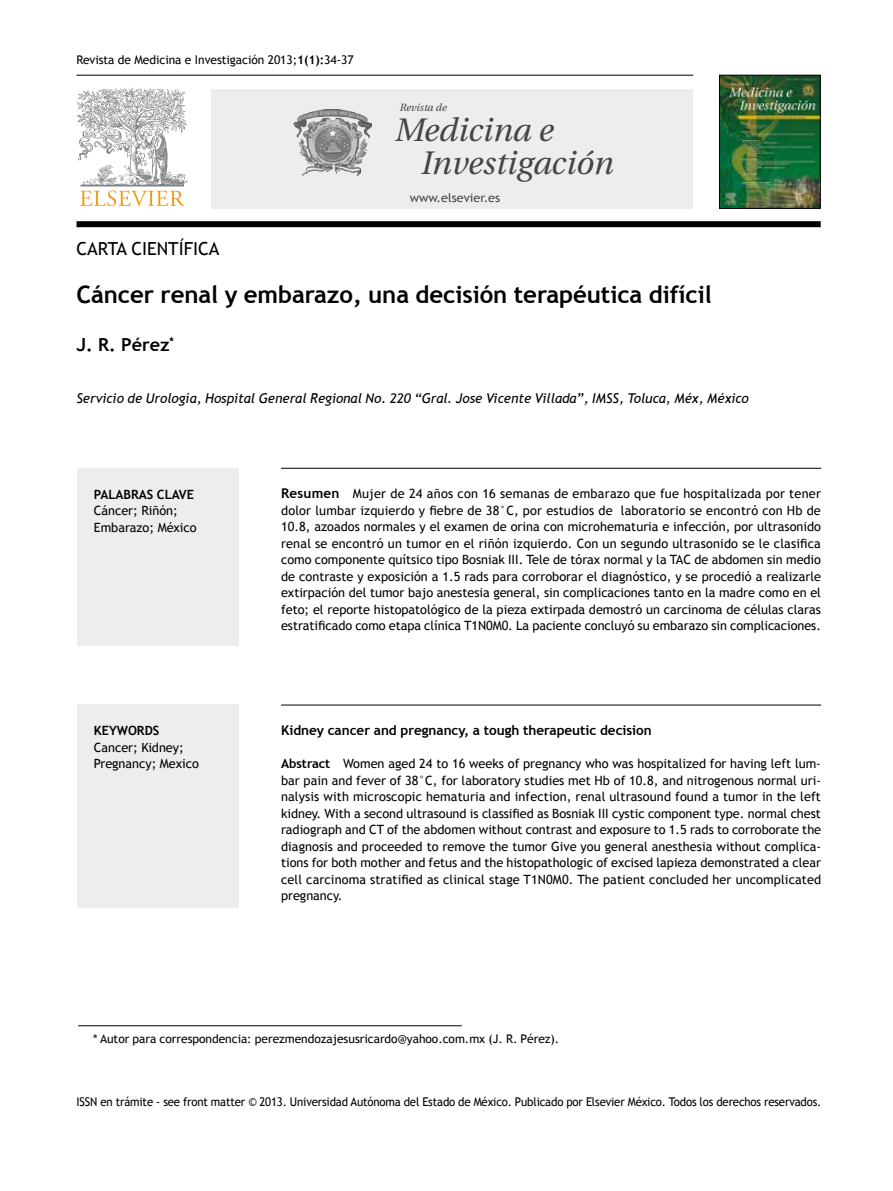
<style>
.page{position:relative;width:893px;height:1191px;background:#fff}
.page>*{position:absolute;margin:0;border:0;box-sizing:border-box;transform-origin:0 0}
.t1{font:italic 32.55px "Utopia";color:#454547}
.t2{font:700 24px "Trebuchet MS";letter-spacing:-.005em;color:#000}
.t3{font:18px "Trebuchet MS";color:#000}
.t4{font:700 18px "Trebuchet MS";color:#000}
.t5{font:italic 13.5px "Trebuchet MS";letter-spacing:-.005em;color:#000}
.t6{font:700 13.5px "Trebuchet MS";letter-spacing:-.005em;color:#000}
.t7{font:12.75px/16.5px "Trebuchet MS";letter-spacing:-.005em;color:#000}
.t8{font:700 12.75px "Trebuchet MS";letter-spacing:-.005em;color:#000}
.t9{font:12px "Trebuchet MS";letter-spacing:-.015em;color:#000;scale:.95 1}
.t10{font:12px "Trebuchet MS";letter-spacing:-.015em;color:#000}
.t11{font:12px "Trebuchet MS";color:#454547;scale:1.05 1}
.t12{font:italic 10.5px "Utopia";color:#454547}
.s1{font-weight:700}
.s2{font-weight:700;font-size:13.5px}
</style>
<div class="page">
<div style="left:77px;top:221px;width:744px;height:6px;background:#000"></div>
<hr style="left:77px;top:75px;width:616px;height:1px;background:#000">
<img style="left:721px;top:77px;width:98px;height:130px">
<div style="left:719px;top:75px;width:102px;height:134px;border:1px solid #000"></div>
<div style="left:211px;top:89px;width:481px;height:119px;background:#eceded"></div>
<img style="left:293px;top:109px;width:78px;height:66px">
<svg style="left:77px;top:87px;width:111px;height:119px"></svg>
<hr style="left:78px;top:1025px;width:384px;height:1px;background:#000">
<div style="left:77px;top:468px;width:162px;height:177px;background:#eceded"></div>
<hr style="left:281px;top:468px;width:540px;height:1px;background:#000">
<hr style="left:281px;top:704px;width:540px;height:1px;background:#000">
<div style="left:77px;top:704px;width:162px;height:204px;background:#eceded"></div>
<p class="t10" style="left:77px;top:52px;width:279px">Revista de Medicina e Investigación 2013;<span class="s1">1(1):</span>34-37</p>
<p class="t12" style="left:400px;top:102px;width:48px">Revista de</p>
<h1 class="t1" style="left:421px;top:145px;width:194px">Investigación</h1>
<h1 class="t1" style="left:395px;top:112px;width:160px">Medicina e</h1>
<p class="t11" style="left:410px;top:191px;width:88px">www.elsevier.es</p>
<h3 class="t3" style="left:77px;top:238px;width:134px">Carta científica</h3>
<h2 class="t2" style="left:77px;top:279px;width:637px">Cáncer renal y embarazo, una decisión terapéutica difícil</h2>
<h3 class="t4" style="left:77px;top:333px;width:99px">J. R. Pérez<sup>*</sup></h3>
<p class="t5" style="left:77px;top:390px;width:674px">Servicio de Urología, Hospital General Regional No. 220 “Gral. Jose Vicente Villada”, IMSS, Toluca, Méx, México</p>
<p class="t8" style="left:94px;top:486px;width:102px">Palabras clave</p>
<p class="t7" style="left:94px;top:502px;width:104px">Cáncer; Riñón;<br>Embarazo; México</p>
<p class="t8" style="left:94px;top:723px;width:66px">KEYWORDS</p>
<p class="t7" style="left:94px;top:739px;width:106px">Cancer; Kidney;<br>Pregnancy; Mexico</p>
<p class="t7" style="left:281px;top:486px;width:542px;text-align:justify"><span class="s2">Resumen</span> Mujer de 24 años con 16 semanas de embarazo que fue hospitalizada por tener dolor lumbar izquierdo y fiebre de 38°C, por estudios de laboratorio se encontró con Hb de 10.8, azoados normales y el examen de orina con microhematuria e infección, por ultrasonido renal se encontró un tumor en el riñón izquierdo. Con un segundo ultrasonido se le clasifica como componente quítsico tipo Bosniak III . Tele de tórax normal y la TAC de abdomen sin medio de contraste y exposición a 1.5 rads para corroborar el diagnóstico, y se procedió a realizarle extirpación del tumor bajo anestesia general, sin complicaciones tanto en la madre como en el feto; el reporte histopatológico de la pieza extirpada demostró un carcinoma de células claras estratificado como etapa clínica T1N0M0. La paciente concluyó su embarazo sin complicaciones.</p>
<p class="t6" style="left:281px;top:722px;width:372px">Kidney cancer and pregnancy, a tough therapeutic decision</p>
<p class="t7" style="left:281px;top:755px;width:542px;text-align:justify"><span class="s1">Abstract</span> Women aged 24 to 16 weeks of pregnancy who was hospitalized for having left lum&shy;bar pain and fever of 38°C, for laboratory studies met Hb of 10.8, and nitrogenous normal uri&shy;nalysis with microscopic hematuria and infection, renal ultrasound found a tumor in the left kidney. With a second ultrasound is classified as Bosniak III cystic component type. normal chest radiograph and CT of the abdomen without contrast and exposure to 1.5 rads to corroborate the diagnosis and proceeded to remove the tumor Give you general anesthesia without complica&shy;tions for both mother and fetus and the histopathologic of excised lapieza demonstrated a clear cell carcinoma stratified as clinical stage T1N0M0. The patient concluded her uncomplicated pregnancy.</p>
<p class="t10" style="left:93px;top:1031px;width:468px">* Autor para correspondencia: perezmendozajesusricardo@yahoo.com.mx (J. R. Pérez).</p>
<p class="t9" style="left:77px;top:1094px;width:786px">ISSN en trámite - see front matter © 2013. Universidad Autónoma del Estado de México. Publicado por Elsevier México. Todos los derechos reservados.</p>
</div>
